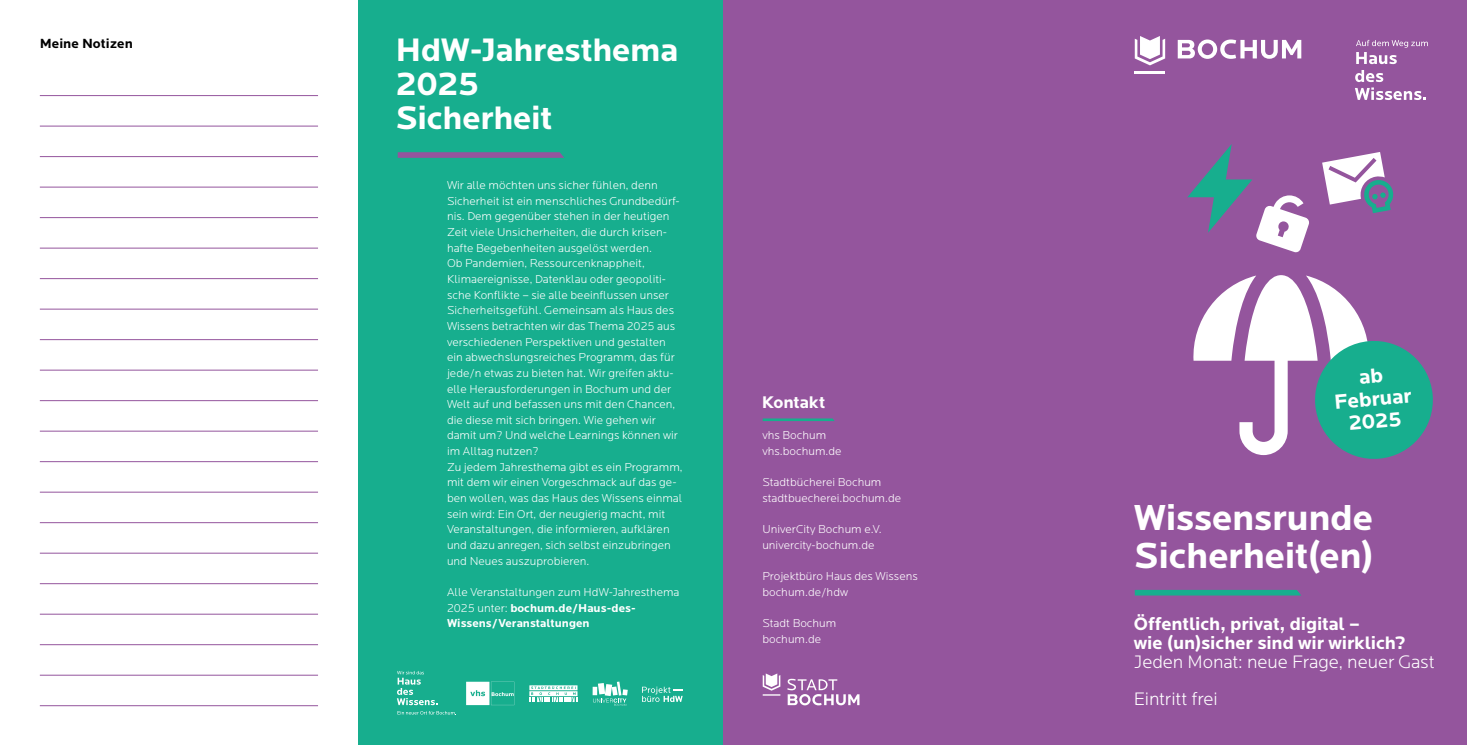
<style>
.page{position:relative;width:1467px;height:745px;background:#fff}
.page>*{position:absolute;margin:0;border:0;box-sizing:border-box;transform-origin:0 0}
.t1{font:700 37.5px/37.5px "Locator";letter-spacing:-.01em;color:#fff}
.t2{font:700 33.75px/33.8px "Locator";letter-spacing:-.01em;color:#fff}
.t3{font:700 21.25px/22.5px "Locator";color:#fff;text-align:center}
.t4{font:700 18.75px/18.8px "Locator";letter-spacing:-.005em;color:#fff}
.t5{font:300 18.75px/37.5px "Locator";letter-spacing:-.005em;color:#fff}
.t6{font:700 17.5px "Locator";letter-spacing:-.01em;color:#fff}
.t7{font:700 13.75px "Locator";color:#000}
.t8{font:300 11.88px/15.6px "Locator";color:#fff}
.s1{font-weight:700}
</style>
<div class="page">
<div style="left:723px;top:0;width:744px;height:744px;background:#94559d"></div>
<div style="left:358px;top:0;width:365px;height:744px;background:#17ae8e"></div>
<svg style="left:1187px;top:144px;width:122px;height:109px"></svg>
<svg style="left:1322px;top:152px;width:71px;height:61px"></svg>
<svg style="left:1135px;top:589px;width:166px;height:6px"></svg>
<svg style="left:763px;top:418px;width:72px;height:3px"></svg>
<svg style="left:1193px;top:275px;width:240px;height:184px"></svg>
<svg style="left:398px;top:152px;width:166px;height:6px"></svg>
<hr style="left:40px;top:95px;width:278px;height:1px;background:#94559d">
<hr style="left:40px;top:461px;width:278px;height:1px;background:#94559d">
<hr style="left:40px;top:278px;width:278px;height:1px;background:#94559d">
<hr style="left:40px;top:644px;width:278px;height:1px;background:#94559d">
<hr style="left:40px;top:156px;width:278px;height:1px;background:#94559d">
<hr style="left:40px;top:522px;width:278px;height:1px;background:#94559d">
<hr style="left:40px;top:339px;width:278px;height:1px;background:#94559d">
<hr style="left:40px;top:217px;width:278px;height:1px;background:#94559d">
<hr style="left:40px;top:583px;width:278px;height:1px;background:#94559d">
<hr style="left:40px;top:400px;width:278px;height:1px;background:#94559d">
<hr style="left:40px;top:126px;width:278px;height:1px;background:#94559d">
<hr style="left:40px;top:491px;width:278px;height:1px;background:#94559d">
<hr style="left:40px;top:308px;width:278px;height:1px;background:#94559d">
<hr style="left:40px;top:674px;width:278px;height:1px;background:#94559d">
<hr style="left:40px;top:705px;width:278px;height:1px;background:#94559d">
<hr style="left:40px;top:187px;width:278px;height:1px;background:#94559d">
<hr style="left:40px;top:552px;width:278px;height:1px;background:#94559d">
<hr style="left:40px;top:369px;width:278px;height:1px;background:#94559d">
<hr style="left:40px;top:248px;width:278px;height:1px;background:#94559d">
<hr style="left:40px;top:613px;width:278px;height:1px;background:#94559d">
<hr style="left:40px;top:430px;width:278px;height:1px;background:#94559d">
<svg style="left:1178px;top:39px;width:123px;height:20px"></svg>
<hr style="left:1135px;top:71px;width:30px;height:3px;background:#fff">
<svg style="left:1135px;top:36px;width:30px;height:29px"></svg>
<svg style="left:1356px;top:40px;width:72px;height:24px"></svg>
<svg style="left:1355px;top:70px;width:71px;height:30px"></svg>
<svg style="left:398px;top:711px;width:57px;height:3px"></svg>
<svg style="left:397px;top:670px;width:41px;height:34px"></svg>
<svg style="left:593px;top:681px;width:35px;height:24px"></svg>
<svg style="left:529px;top:685px;width:48px;height:16px"></svg>
<svg style="left:466px;top:681px;width:48px;height:23px"></svg>
<svg style="left:642px;top:686px;width:41px;height:15px"></svg>
<svg style="left:763px;top:673px;width:96px;height:32px"></svg>
<p class="t7" style="left:40px;top:36px;width:95px">Meine Notizen</p>
<h2 class="t2" style="left:395px;top:34px;width:284px">HdW-Jahresthema<br>2025<br>Sicherheit</h2>
<p class="t8" style="left:447px;top:177px;width:237px">Wir alle möchten uns sicher fühlen, denn Sicherheit ist ein menschliches Grundbedürf&shy;nis. Dem gegenüber stehen in der heutigen Zeit viele Unsicherheiten, die durch krisen&shy;hafte Begebenheiten ausgelöst werden.<br>Ob Pandemien, Ressourcenknappheit, Klimaereignisse, Datenklau oder geopoliti&shy;sche Konflikte – sie alle beeinflussen unser Sicherheitsgefühl. Gemeinsam als Haus des Wissens betrachten wir das Thema 2025 aus verschiedenen Perspektiven und gestalten ein abwechslungsreiches Programm, das für jede/n etwas zu bieten hat. Wir greifen aktu&shy;elle Herausforderungen in Bochum und der Welt auf und befassen uns mit den Chancen, die diese mit sich bringen. Wie gehen wir damit um? Und welche Learnings können wir im Alltag nutzen?<br>Zu jedem Jahresthema gibt es ein Programm, mit dem wir einen Vorgeschmack auf das ge&shy;ben wollen, was das Haus des Wissens einmal sein wird: Ein Ort, der neugierig macht, mit Veranstaltungen, die informieren, aufklären und dazu anregen, sich selbst einzubringen und Neues auszuprobieren.</p>
<p class="t8" style="left:447px;top:583px;width:234px">Alle Veranstaltungen zum HdW-Jahresthema<br>2025 unter: <span class="s1">bochum.de/Haus-des-<br>Wissens/Veranstaltungen</span></p>
<h3 class="t3" style="left:1331px;top:368px;width:79px;rotate:-5deg">ab<br>Februar<br>2025</h3>
<h3 class="t6" style="left:762px;top:392px;width:65px">Kontakt</h3>
<p class="t8" style="left:762px;top:427px;width:81px">vhs Bochum vhs.bochum.de</p>
<p class="t8" style="left:762px;top:474px;width:140px">Stadtbücherei Bochum stadtbuecherei.bochum.de</p>
<p class="t8" style="left:762px;top:521px;width:121px">UniverCity Bochum e.V. univercity-bochum.de</p>
<p class="t8" style="left:762px;top:568px;width:157px">Projektbüro Haus des Wissens bochum.de/hdw</p>
<p class="t8" style="left:762px;top:615px;width:76px">Stadt Bochum bochum.de</p>
<h3 class="t4" style="left:1134px;top:614px;width:273px">Öffentlich, privat, digital –<br>wie (un)sicher sind wir wirklich?</h3>
<h3 class="t5" style="left:1134px;top:642px;width:302px">Jeden Monat: neue Frage, neuer Gast<br>Eintritt frei</h3>
<h1 class="t1" style="left:1134px;top:499px;width:242px">Wissensrunde<br>Sicherheit(en)</h1>
</div>
